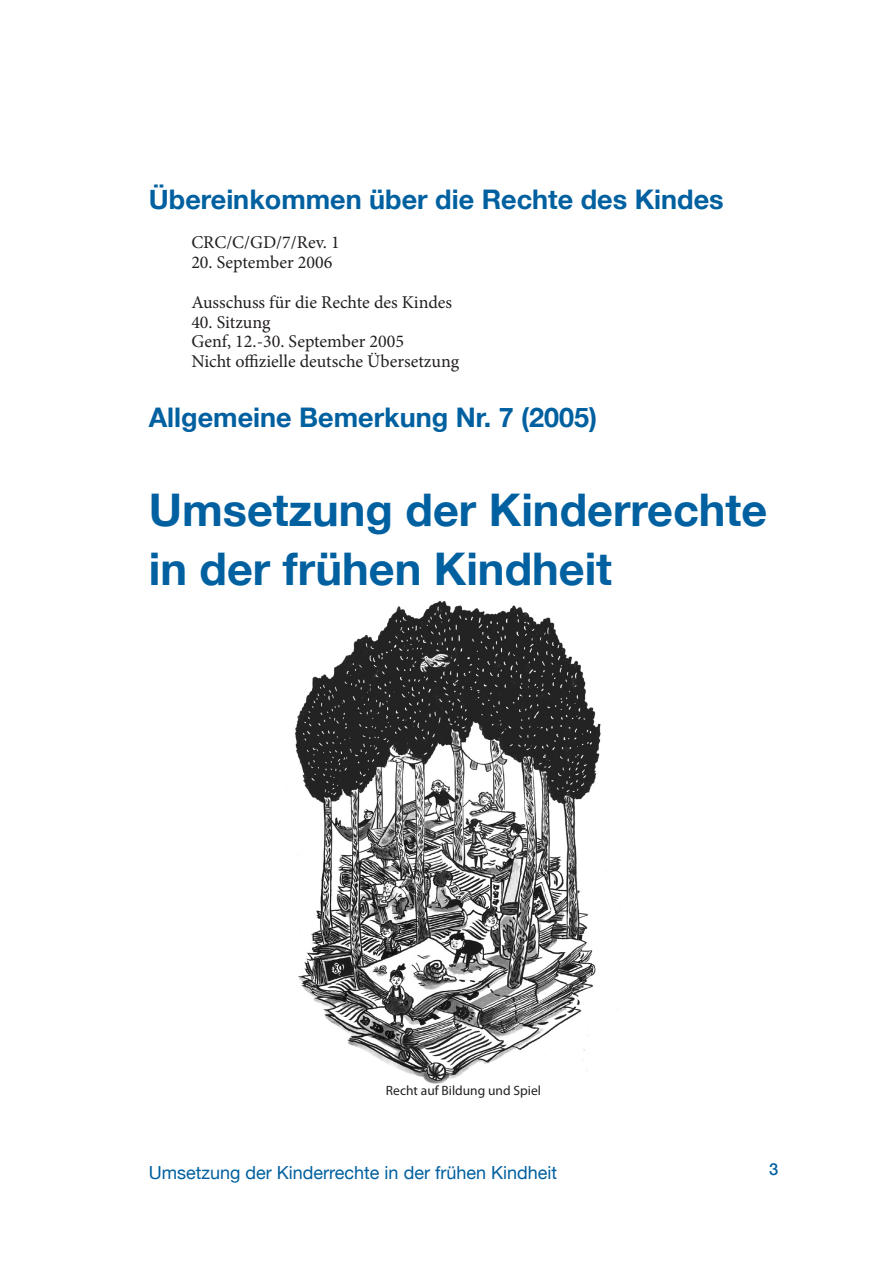
<style>
.page{position:relative;width:893px;height:1263px;background:#fff}
.page>*{position:absolute;margin:0;border:0;box-sizing:border-box;transform-origin:0 0}
.Titel{font:700 45px/59.4px "Helvetica Neue";color:#0060a0}
.Titel-2{font:700 27px "Helvetica Neue";color:#0060a0}
.Text{font:18px "Minion Pro";color:#231f20}
.Inhalt_1{font:18px "Helvetica Neue";color:#0060a0}
.t1{font:500 16.5px "Helvetica Neue";color:#0060a0}
.Bildlegende{font:13.5px "Myriad Pro";color:#231f20}
</style>
<div class="page">
<img style="left:295px;top:601px;width:306px;height:483px">
<p class="Titel-2" style="left:149px;top:178px;width:576px">Übereinkommen über die Rechte des Kindes</p>
<p class="Text" style="left:191px;top:231px;width:150px">CRC/C/GD/7/Rev. 1</p>
<p class="Text" style="left:191px;top:250px;width:143px">20. September 2006</p>
<p class="Text" style="left:191px;top:290px;width:262px">Ausschuss für die Rechte des Kindes</p>
<p class="Text" style="left:191px;top:310px;width:81px">40. Sitzung</p>
<p class="Text" style="left:191px;top:330px;width:214px">Genf, 12.-30. September 2005</p>
<p class="Text" style="left:191px;top:349px;width:269px">Nicht offizielle deutsche Übersetzung</p>
<p class="Titel-2" style="left:149px;top:396px;width:450px">Allgemeine Bemerkung Nr. 7 (2005)</p>
<p class="Titel" style="left:149px;top:481px;width:620px">Umsetzung der Kinderrechte in der frühen Kindheit</p>
<p class="Bildlegende" style="left:386px;top:1082px;width:157px">Recht auf Bildung und Spiel</p>
<p class="Inhalt_1" style="left:149px;top:1160px;width:410px">Umsetzung der Kinderrechte in der frühen Kindheit</p>
<p class="t1" style="left:769px;top:1156px;width:11px">3</p>
</div>
